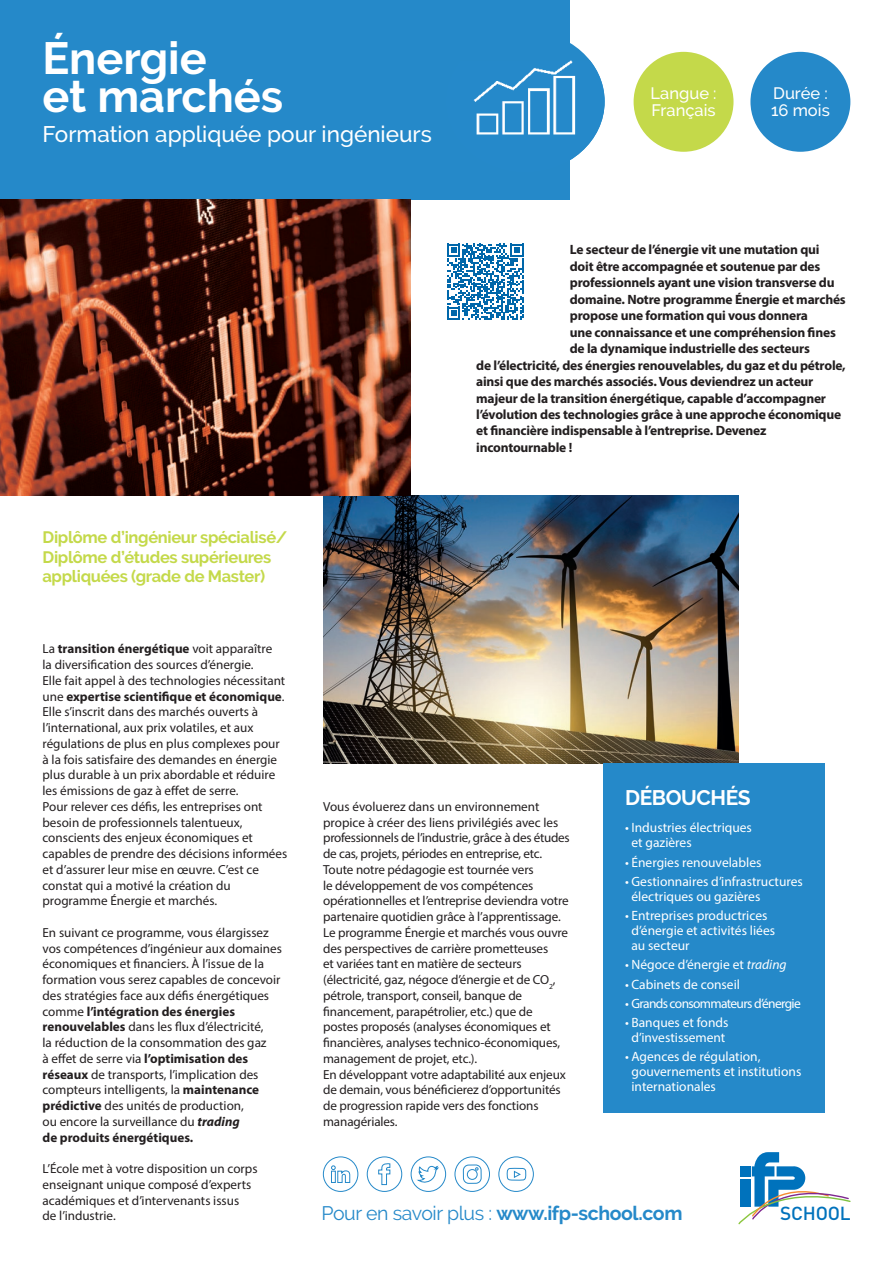
<style>
.page{position:relative;width:893px;height:1263px;background:#fff}
.page>*{position:absolute;margin:0;border:0;box-sizing:border-box;transform-origin:0 0}
.t1{font:700 45px/37.5px "Raleway";color:#fff}
.t2{font:500 22.5px "Raleway";color:#fff}
.t3{font:700 21px "Raleway";letter-spacing:-.02em;color:#fff}
.t4{font:700 19.5px "Raleway";letter-spacing:-.02em;color:#2589c9}
.t5{font:500 18.6px "DIN";letter-spacing:-.01em;color:#0072bc}
.t6{font:700 16.5px/19.5px "Raleway";letter-spacing:-.02em;color:#c4d94a}
.t7{font:500 16.5px/16.5px "Raleway";color:#fff}
.t8{font:700 13.5px "Myriad Pro";letter-spacing:-.015em;color:#231f20}
.t9{font:13.5px/15px "Myriad Pro";color:#fff}
.t10{font:13.5px "Myriad Pro";letter-spacing:-.05em;color:#fff}
.t11{font:13.2px/15.8px "Myriad Pro";color:#231f20}
.s1{font-weight:700}
.s2{font-weight:700;font-style:italic}
.s3{font-style:italic}
.s4{font-weight:400}
</style>
<div class="page">
<div style="left:0;top:0;width:570px;height:200px;background:#2589c9"></div>
<div style="left:634px;top:52px;width:99px;height:100px;background:#c4d94a;border-radius:50%"></div>
<div style="left:750px;top:52px;width:100px;height:100px;background:#2589c9;border-radius:50%"></div>
<div style="left:446px;top:31px;width:159px;height:142px;background:#2589c9;border-radius:50%"></div>
<img style="left:473px;top:60px;width:132px;height:101px">
<svg style="left:738px;top:1152px;width:113px;height:72px"></svg>
<img style="left:323px;top:496px;width:416px;height:268px">
<svg style="left:447px;top:244px;width:77px;height:76px"></svg>
<img style="left:0;top:200px;width:410px;height:296px">
<div style="left:604px;top:764px;width:221px;height:349px;background:#2589c9"></div>
<div style="left:411px;top:1157px;width:35px;height:34px;border:1px solid #2589c9;border-radius:50%"></div>
<svg style="left:417px;top:1166px;width:22px;height:17px"></svg>
<div style="left:323px;top:1157px;width:35px;height:34px;border:1px solid #2589c9;border-radius:50%"></div>
<svg style="left:331px;top:1165px;width:19px;height:18px"></svg>
<div style="left:499px;top:1157px;width:35px;height:34px;border:1px solid #2589c9;border-radius:50%"></div>
<svg style="left:507px;top:1168px;width:19px;height:12px"></svg>
<div style="left:367px;top:1157px;width:35px;height:34px;border:1px solid #2589c9;border-radius:50%"></div>
<svg style="left:378px;top:1163px;width:12px;height:22px"></svg>
<div style="left:455px;top:1157px;width:35px;height:34px;border:1px solid #2589c9;border-radius:50%"></div>
<div style="left:463px;top:1165px;width:18px;height:18px;border:1px solid #2589c9;border-radius:5px"></div>
<div style="left:467px;top:1169px;width:10px;height:10px;border:1px solid #2589c9;border-radius:50%"></div>
<h1 class="t1" style="left:43px;top:40px;width:242px">Énergie<br>et marchés</h1>
<h2 class="t2" style="left:43px;top:121px;width:391px">Formation appliquée pour ingénieurs</h2>
<p class="t6" style="left:43px;top:528px;width:246px">Diplôme d’ingénieur spécialisé/<br>Diplôme d’études supérieures appliquées (grade de Master)</p>
<p class="t7" style="left:651px;top:85px;width:67px">Langue :<br>Français</p>
<p class="t7" style="left:771px;top:85px;width:60px">Durée :<br>16 mois</p>
<p class="t8" style="left:570px;top:241px;width:251px">Le secteur de l’énergie vit une mutation qui</p>
<p class="t8" style="left:570px;top:257px;width:252px">doit être accompagnée et soutenue par des</p>
<p class="t8" style="left:570px;top:274px;width:266px">professionnels ayant une vision transverse du</p>
<p class="t8" style="left:570px;top:290px;width:278px">domaine. Notre programme Énergie et marchés</p>
<p class="t8" style="left:570px;top:307px;width:240px">propose une formation qui vous donnera</p>
<p class="t8" style="left:570px;top:323px;width:268px">une connaissance et une compréhension fines</p>
<p class="t8" style="left:570px;top:340px;width:242px">de la dynamique industrielle des secteurs</p>
<p class="t8" style="left:476px;top:356px;width:371px">de l’électricité, des énergies renouvelables, du gaz et du pétrole,</p>
<p class="t8" style="left:476px;top:373px;width:339px">ainsi que des marchés associés. Vous deviendrez un acteur</p>
<p class="t8" style="left:476px;top:389px;width:351px">majeur de la transition énergétique, capable d’accompagner</p>
<p class="t8" style="left:476px;top:406px;width:367px">l’évolution des technologies grâce à une approche économique</p>
<p class="t8" style="left:476px;top:422px;width:292px">et financière indispensable à l’entreprise. Devenez</p>
<p class="t8" style="left:476px;top:439px;width:98px">incontournable !</p>
<p class="t11" style="left:43px;top:641px;width:246px">La <span class="s1">transition énergétique</span> voit apparaître<br>la diversification des sources d’énergie.<br>Elle fait appel à des technologies nécessitant une <span class="s1">expertise scientifique et économique</span>.<br>Elle s’inscrit dans des marchés ouverts à l’international, aux prix volatiles, et aux régulations de plus en plus complexes pour à la fois satisfaire des demandes en énergie plus durable à un prix abordable et réduire les émissions de gaz à effet de serre.<br>Pour relever ces défis, les entreprises ont besoin de professionnels talentueux, conscients des enjeux économiques et capables de prendre des décisions informées et d’assurer leur mise en œuvre. C’est ce constat qui a motivé la création du programme Énergie et marchés.</p>
<p class="t11" style="left:43px;top:924px;width:241px">En suivant ce programme, vous élargissez vos compétences d’ingénieur aux domaines économiques et financiers. À l’issue de la formation vous serez capables de concevoir des stratégies face aux défis énergétiques comme <span class="s1">l’intégration des énergies renouvelables</span> dans les flux d’électricité,<br>la réduction de la consommation des gaz<br>à effet de serre via <span class="s1">l’optimisation des réseaux</span> de transports, l’implication des compteurs intelligents, la <span class="s1">maintenance prédictive</span> des unités de production,<br>ou encore la surveillance du <span class="s2">trading<br></span><span class="s1">de produits énergétiques.</span></p>
<p class="t11" style="left:43px;top:1161px;width:217px">L’École met à votre disposition un corps enseignant unique composé d’experts académiques et d’intervenants issus<br>de l’industrie.</p>
<p class="t11" style="left:323px;top:798px;width:248px">Vous évoluerez dans un environnement propice à créer des liens privilégiés avec les professionnels de l’industrie, grâce à des études de cas, projets, périodes en entreprise, etc.<br>Toute notre pédagogie est tournée vers<br>le développement de vos compétences opérationnelles et l’entreprise deviendra votre partenaire quotidien grâce à l’apprentissage.<br>Le programme Énergie et marchés vous ouvre des perspectives de carrière prometteuses<br>et variées tant en matière de secteurs (électricité, gaz, négoce d’énergie et de CO<sub>2</sub>, pétrole, transport, conseil, banque de financement, parapétrolier, etc.) que de postes proposés (analyses économiques et financières, analyses technico-économiques, management de projet, etc.).<br>En développant votre adaptabilité aux enjeux de demain, vous bénéficierez d’opportunités de progression rapide vers des fonctions managériales.</p>
<h3 class="t3" style="left:625px;top:785px;width:127px">DÉBOUCHÉS</h3>
<p class="t9" style="left:631px;top:820px;width:122px;text-indent:-6px">• Industries électriques et gazières</p>
<p class="t9" style="left:625px;top:854px;width:138px">• Énergies renouvelables</p>
<p class="t9" style="left:631px;top:874px;width:173px;text-indent:-6px">• Gestionnaires d’infrastructures électriques ou gazières</p>
<p class="t9" style="left:631px;top:908px;width:145px;text-indent:-6px">• Entreprises productrices d’énergie et activités liées au secteur</p>
<p class="t9" style="left:625px;top:957px;width:163px">• Négoce d’énergie et <span class="s3">trading</span></p>
<p class="t9" style="left:625px;top:976px;width:116px">• Cabinets de conseil</p>
<p class="t10" style="left:625px;top:995px;width:177px">• Grands consommateurs d’énergie</p>
<p class="t9" style="left:625px;top:1015px;width:105px;text-align:center">• Banques et fonds d’investissement</p>
<p class="t9" style="left:631px;top:1049px;width:171px;text-indent:-6px">• Agences de régulation, gouvernements et institutions internationales</p>
<h3 class="t4" style="left:321px;top:1202px;width:362px"><span class="s4">Pour en savoir plus :</span> www.ifp-school.com</h3>
<h3 class="t5" style="left:780px;top:1202px;width:72px">SCHOOL</h3>
</div>
